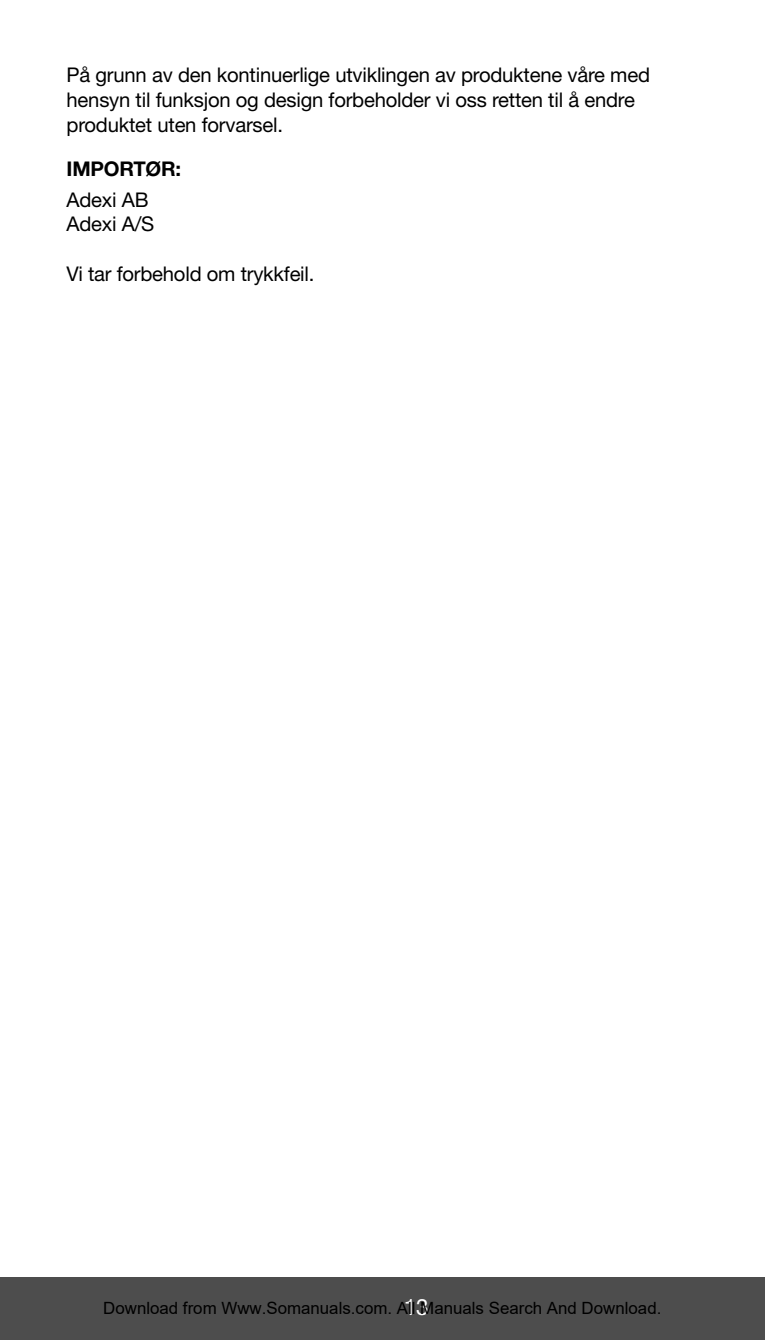
<style>
.page{position:relative;width:765px;height:1340px;background:#fff}
.page>*{position:absolute;margin:0;border:0;box-sizing:border-box;transform-origin:0 0}
.t1{font:22.5px "Helvetica Neue";color:#fff}
.t2{font:20.25px/24.8px "Helvetica Neue";letter-spacing:-.01em;color:#000}
.t3{font:700 20.25px "Helvetica Neue";letter-spacing:-.01em;color:#000}
.t4{font:16.88px "Arial";color:#000}
</style>
<div class="page">
<div style="left:0;top:1277px;width:764px;height:63px;background:#4d4d4d"></div>
<p class="t2" style="left:67px;top:64px;width:584px">På grunn av den kontinuerlige utviklingen av produktene våre med hensyn til funksjon og design forbeholder vi oss retten til å endre produktet uten forvarsel.</p>
<p class="t3" style="left:67px;top:161px;width:116px">IMPORTØR:</p>
<p class="t2" style="left:67px;top:189px;width:89px">Adexi AB<br>Adexi A/S</p>
<p class="t2" style="left:67px;top:263px;width:249px">Vi tar forbehold om trykkfeil.</p>
<p class="t1" style="left:403px;top:1299px;width:26px">13</p>
<p class="t4" style="left:103px;top:1298px;width:559px">Download from Www.Somanuals.com. All Manuals Search And Download.</p>
</div>
